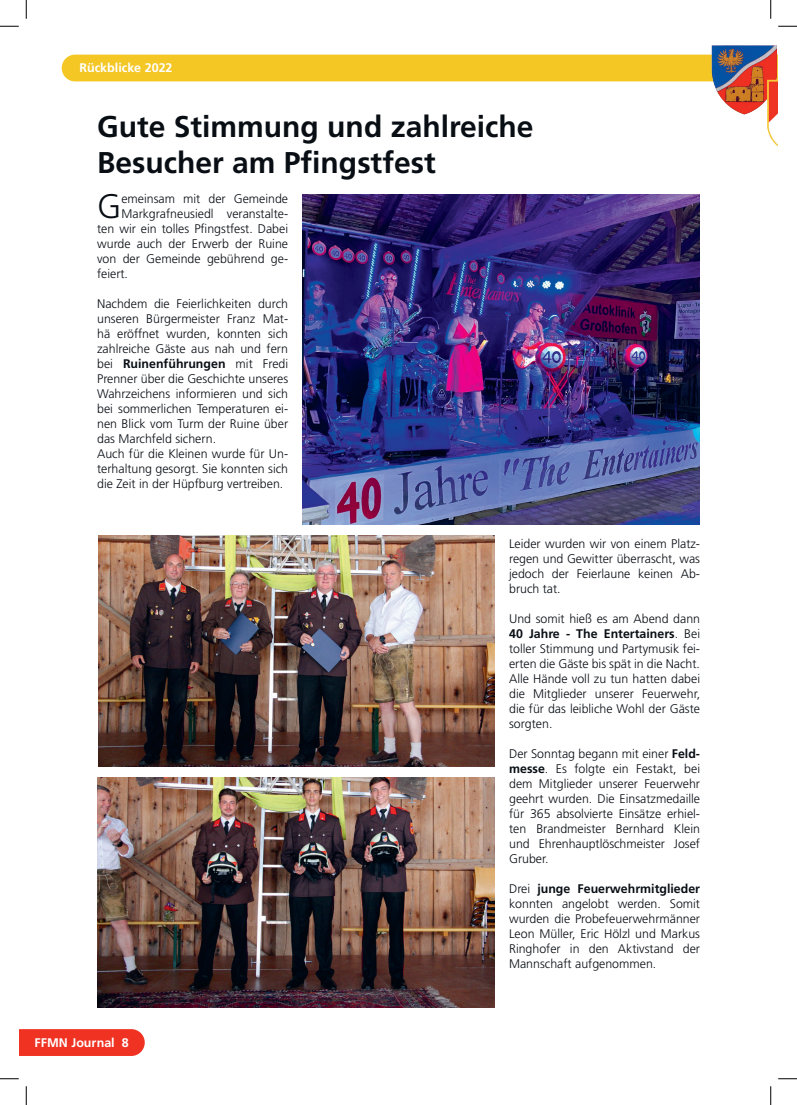
<style>
.page{position:relative;width:797px;height:1105px;background:#fff}
.page>*{position:absolute;margin:0;border:0;box-sizing:border-box;transform-origin:0 0}
.t1{font:300 34px "Frutiger LT Std";color:#080e14}
.t2{font:700 30px/36px "Frutiger LT Std";color:#080e14}
.t3{font:300 12.5px/15px "Frutiger LT Std";color:#080e14;text-align:justify}
.t4{font:700 12.5px "Frutiger LT Std";color:#fff}
.s1{font-weight:700}
</style>
<div class="page">
<div style="left:19px;top:1029px;width:126px;height:27px;background:#ef3222"></div>
<div style="left:62px;top:55px;width:645px;height:26px;background:#f4c725"></div>
<img style="left:98px;top:536px;width:396px;height:230px">
<img style="left:303px;top:195px;width:396px;height:329px">
<img style="left:97px;top:778px;width:397px;height:230px">
<img style="left:707px;top:45px;width:70px;height:101px">
<svg style="left:0;top:25px;width:19px;height:2px"></svg>
<svg style="left:778px;top:25px;width:19px;height:2px"></svg>
<svg style="left:0;top:1078px;width:19px;height:1px"></svg>
<svg style="left:778px;top:1078px;width:19px;height:1px"></svg>
<svg style="left:25px;top:0;width:2px;height:19px"></svg>
<svg style="left:25px;top:1086px;width:2px;height:19px"></svg>
<svg style="left:770px;top:0;width:1px;height:19px"></svg>
<svg style="left:770px;top:1086px;width:1px;height:19px"></svg>
<p class="t4" style="left:79px;top:60px;width:95px">Rückblicke 2022</p>
<h2 class="t2" style="left:97px;top:109px;width:438px">Gute Stimmung und zahlreiche<br>Besucher am Pfingstfest</h2>
<h1 class="t1" style="left:97px;top:187px;width:26px">G</h1>
<p class="t3" style="left:121px;top:192px;width:168px">emeinsam mit der Gemeinde</p>
<p class="t3" style="left:121px;top:207px;width:168px">Markgrafneusiedl veranstalte-</p>
<p class="t3" style="left:97px;top:222px;width:192px">ten wir ein tolles Pfingstfest. Dabei</p>
<p class="t3" style="left:97px;top:237px;width:192px">wurde auch der Erwerb der Ruine</p>
<p class="t3" style="left:97px;top:252px;width:192px">von der Gemeinde gebührend ge-</p>
<p class="t3" style="left:97px;top:267px;width:32px">feiert.</p>
<p class="t3" style="left:97px;top:297px;width:192px;text-align:left">Nachdem die Feierlichkeiten durch unseren Bürgermeister Franz Mat&shy;hä eröffnet wurden, konnten sich zahlreiche Gäste aus nah und fern bei <span class="s1">Ruinenführungen</span> mit Fredi Prenner über die Geschichte unseres Wahrzeichens informieren und sich bei sommerlichen Temperaturen ei&shy;nen Blick vom Turm der Ruine über das Marchfeld sichern.<br>Auch für die Kleinen wurde für Un&shy;terhaltung gesorgt. Sie konnten sich die Zeit in der Hüpfburg vertreiben.</p>
<p class="t4" style="left:35px;top:1035px;width:95px">FFMN Journal 8</p>
<p class="t3" style="left:509px;top:537px;width:192px">Leider wurden wir von einem Platz&shy;regen und Gewitter überrascht, was jedoch der Feierlaune keinen Ab&shy;bruch tat.</p>
<p class="t3" style="left:509px;top:612px;width:192px">Und somit hieß es am Abend dann <span class="s1">40 Jahre - The Entertainers</span>. Bei toller Stimmung und Partymusik fei&shy;erten die Gäste bis spät in die Nacht.<br>Alle Hände voll zu tun hatten dabei die Mitglieder unserer Feuerwehr, die für das leibliche Wohl der Gäste sorgten.</p>
<p class="t3" style="left:509px;top:747px;width:192px">Der Sonntag begann mit einer <span class="s1">Feld&shy;messe</span>. Es folgte ein Festakt, bei dem Mitglieder unserer Feuerwehr geehrt wurden. Die Einsatzmedaille für 365 absolvierte Einsätze erhiel&shy;ten Brandmeister Bernhard Klein und Ehrenhauptlöschmeister Josef Gruber.</p>
<p class="t3" style="left:509px;top:882px;width:192px">Drei <span class="s1">junge Feuerwehrmitglieder </span>konnten angelobt werden. Somit wurden die Probefeuerwehrmänner Leon Müller, Eric Hölzl und Markus Ringhofer in den Aktivstand der Mannschaft aufgenommen.</p>
</div>
